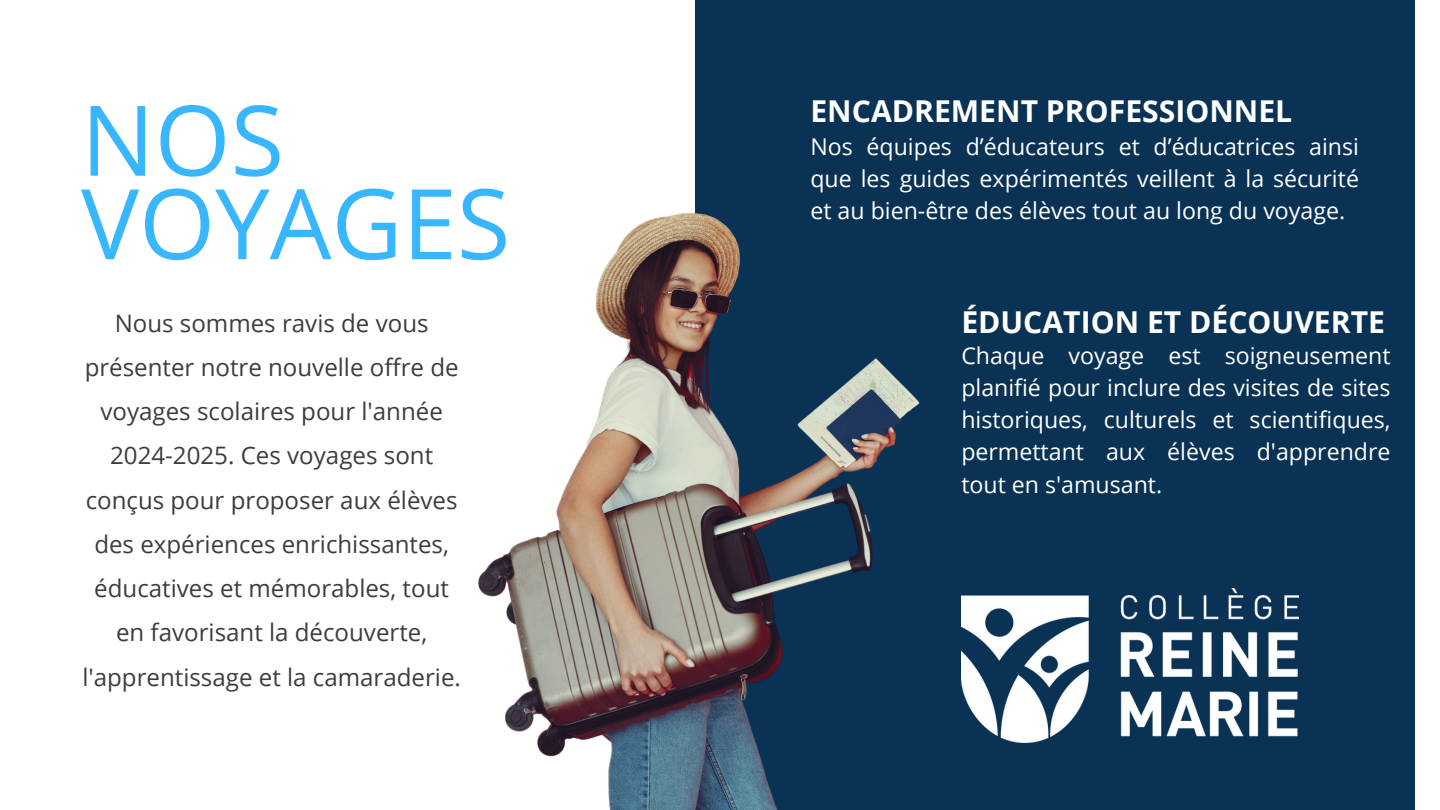
<style>
.page{position:relative;width:1440px;height:810px;background:#fff}
.page>*{position:absolute;margin:0;border:0;box-sizing:border-box;transform-origin:0 0}
.t1{font:97.6px/83.5px "Open Sans";color:#38b6ff}
.t2{font:700 30.1px "Open Sans";color:#fff}
.t3{font:24.1px/44.2px "Open Sans";color:#3d3d3d;text-align:center}
.t4{font:23.1px/32.2px "Open Sans";color:#fff;text-align:justify}
</style>
<div class="page">
<div style="left:695px;top:0;width:720px;height:810px;background:#093254"></div>
<img style="left:478px;top:212px;width:442px;height:598px">
<img style="left:961px;top:588px;width:338px;height:154px">
<h2 class="t1" style="left:81px;top:96px;width:431px">NOS<br>VOYAGES</h2>
<h1 class="t2" style="left:810px;top:90px;width:483px">ENCADREMENT PROFESSIONNEL</h1>
<p class="t4" style="left:810px;top:130px;width:550px">Nos équipes d’éducateurs et d’éducatrices ainsi que les guides expérimentés veillent à la sécurité et au bien-être des élèves tout au long du voyage.</p>
<p class="t3" style="left:82px;top:300px;width:380px">Nous sommes ravis de vous présenter notre nouvelle offre de voyages scolaires pour l'année<br>2024-2025. Ces voyages sont conçus pour proposer aux élèves des expériences enrichissantes, éducatives et mémorables, tout en favorisant la découverte, l'apprentissage et la camaraderie.</p>
<p class="t2" style="left:961px;top:301px;width:425px">ÉDUCATION ET DÉCOUVERTE</p>
<p class="t4" style="left:961px;top:339px;width:431px">Chaque voyage est soigneusement planifié pour inclure des visites de sites historiques, culturels et scientifiques, permettant aux élèves d'apprendre tout en s'amusant.</p>
</div>
